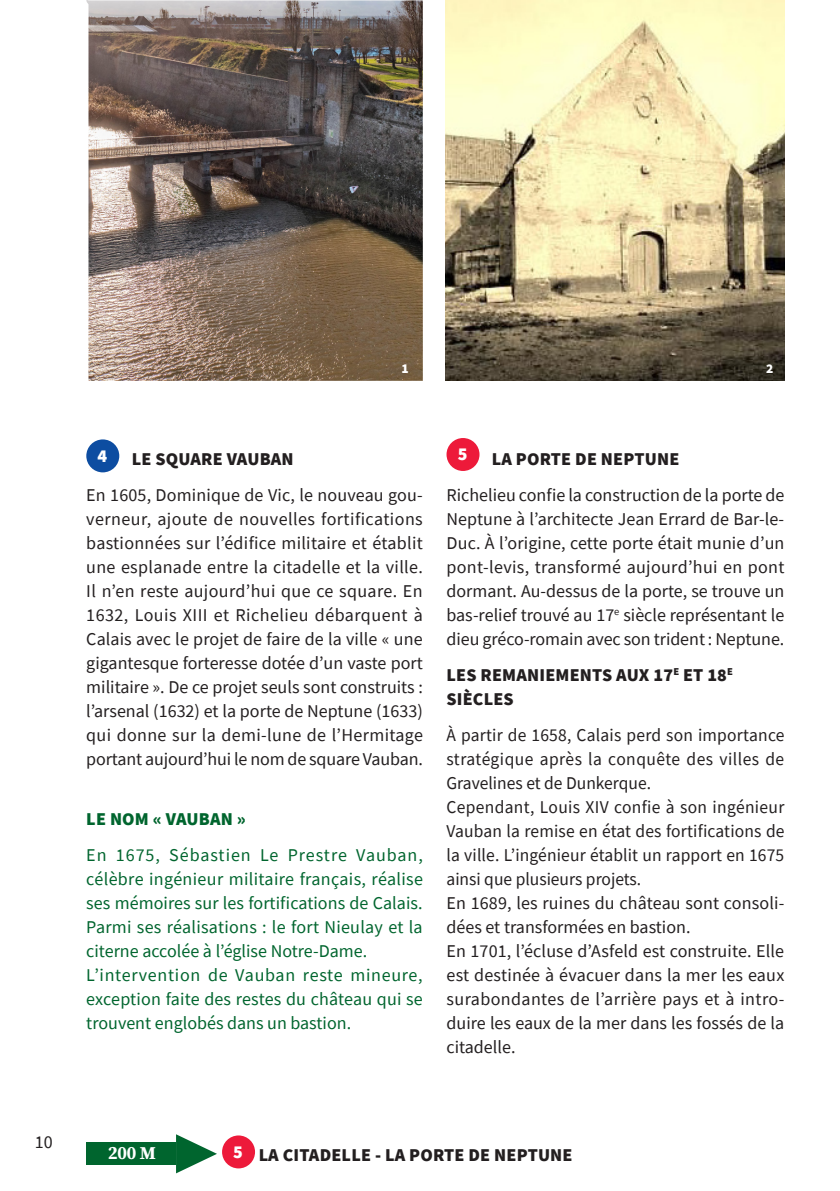
<style>
.page{position:relative;width:840px;height:1191px;background:#fff}
.page>*{position:absolute;margin:0;border:0;box-sizing:border-box;transform-origin:0 0}
.t1{font:18px/24px "Source Sans Pro";letter-spacing:.01em;color:#231f20;text-align:justify}
.t2{font:18px/24px "Source Sans Pro";letter-spacing:.01em;color:#00652e}
.t3{font:900 18px/24px "Source Sans Pro";letter-spacing:.01em;color:#231f20}
.t4{font:900 18px "Source Sans Pro";letter-spacing:.01em;color:#00652e}
.t5{font:18px "Source Serif Variable";color:#fff}
.t6{font:900 18px "Source Sans Pro";color:#fff}
.t7{font:900 13.4px "Source Sans Pro";color:#fff}
</style>
<div class="page">
<div style="left:86px;top:1142px;width:90px;height:22px;background:#00652e"></div>
<svg style="left:176px;top:1134px;width:41px;height:39px"></svg>
<img style="left:445px;top:0;width:339px;height:381px">
<img style="left:86px;top:0;width:336px;height:381px">
<div style="left:86px;top:439px;width:33px;height:33px;background:#0d4da1;border-radius:50%"></div>
<div style="left:446px;top:438px;width:33px;height:33px;background:#ed1a3a;border-radius:50%"></div>
<div style="left:222px;top:1135px;width:33px;height:33px;background:#ed1a3a;border-radius:50%"></div>
<p class="t1" style="left:35px;top:1130px;width:20px">10</p>
<p class="t7" style="left:401px;top:361px;width:9px">1</p>
<p class="t7" style="left:765px;top:361px;width:9px">2</p>
<p class="t6" style="left:97px;top:445px;width:11px">4</p>
<p class="t6" style="left:457px;top:444px;width:11px">5</p>
<p class="t3" style="left:132px;top:447px;width:163px">LE SQUARE VAUBAN</p>
<p class="t1" style="left:86px;top:483px;width:338px">En 1605, Dominique de Vic, le nouveau gou&shy;verneur, ajoute de nouvelles fortifications bastionnées sur l’édifice militaire et établit une esplanade entre la citadelle et la ville.<br>Il n’en reste aujourd’hui que ce square. En 1632, Louis XIII et Richelieu débarquent à Calais avec le projet de faire de la ville « une gigantesque forteresse dotée d’un vaste port militaire ». De ce projet seuls sont construits : l’arsenal (1632) et la porte de Neptune (1633) qui donne sur la demi-lune de l’Hermitage portant aujourd’hui le nom de square Vauban.</p>
<p class="t3" style="left:491px;top:447px;width:189px">LA PORTE DE NEPTUNE</p>
<p class="t1" style="left:446px;top:483px;width:339px">Richelieu confie la construction de la porte de Neptune à l’architecte Jean Errard de Bar-le-Duc. À l’origine, cette porte était munie d’un pont-levis, transformé aujourd’hui en pont dormant. Au-dessus de la porte, se trouve un bas-relief trouvé au 17<sup>e</sup> siècle représentant le dieu gréco-romain avec son trident : Neptune.</p>
<p class="t3" style="left:446px;top:663px;width:288px">LES REMANIEMENTS AUX 17<sup>E</sup> ET 18<sup>E<br></sup>SIÈCLES</p>
<p class="t1" style="left:446px;top:723px;width:339px;text-align:left">À partir de 1658, Calais perd son importance stratégique après la conquête des villes de Gravelines et de Dunkerque.<br>Cependant, Louis XIV confie à son ingénieur Vauban la remise en état des fortifications de la ville. L’ingénieur établit un rapport en 1675 ainsi que plusieurs projets.<br>En 1689, les ruines du château sont consoli&shy;dées et transformées en bastion.<br>En 1701, l’écluse d’Asfeld est construite. Elle est destinée à évacuer dans la mer les eaux surabondantes de l’arrière pays et à intro&shy;duire les eaux de la mer dans les fossés de la citadelle.</p>
<p class="t4" style="left:86px;top:808px;width:161px">LE NOM « VAUBAN »</p>
<p class="t2" style="left:86px;top:843px;width:338px">En 1675, Sébastien Le Prestre Vauban, célèbre ingénieur militaire français, réalise ses mémoires sur les fortifications de Calais.<br>Parmi ses réalisations : le fort Nieulay et la citerne accolée à l’église Notre-Dame.<br>L’intervention de Vauban reste mineure, exception faite des restes du château qui se trouvent englobés dans un bastion.</p>
<p class="t5" style="left:108px;top:1141px;width:49px">200 M</p>
<p class="t6" style="left:233px;top:1141px;width:11px">5</p>
<p class="t3" style="left:258px;top:1143px;width:315px">LA CITADELLE - LA PORTE DE NEPTUNE</p>
</div>
